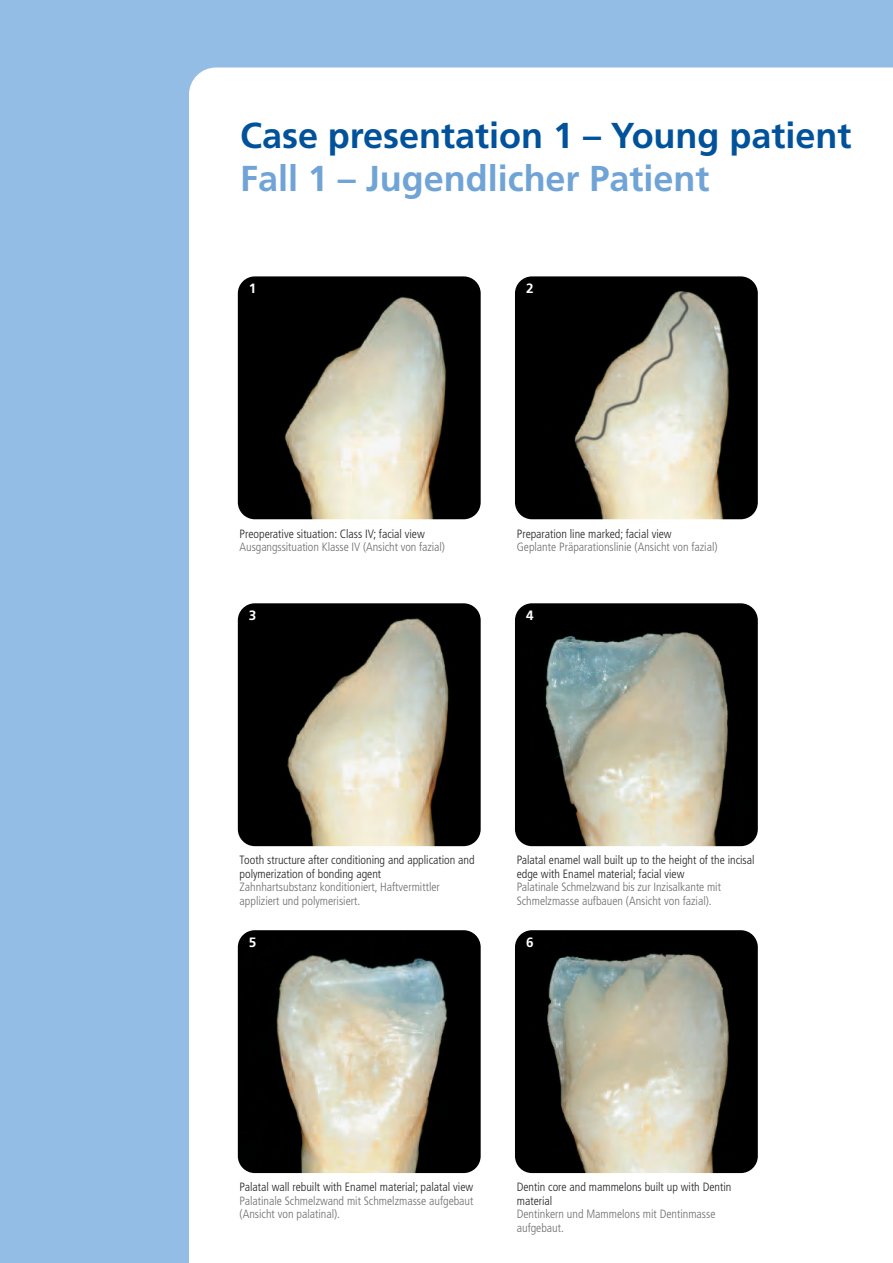
<style>
.page{position:relative;width:893px;height:1263px;background:#93bde5}
.page>*{position:absolute;margin:0;border:0;box-sizing:border-box;transform-origin:0 0}
.t1{font:700 36px "Frutiger";color:#01529b}
.t2{font:700 36px "Frutiger";color:#70a3d6}
.t3{font:700 13.5px "Frutiger";color:#fff}
.t4{font:300 condensed 12px/13.5px "Frutiger";color:#6c6d70}
.t5{font:300 condensed 12px/13.5px "Frutiger";color:#231f20}
</style>
<div class="page">
<div style="left:189px;top:68px;width:704px;height:1195px;background:#fff"></div>
<img style="left:238px;top:276px;width:243px;height:243px;border-radius:17px">
<img style="left:238px;top:603px;width:243px;height:243px;border-radius:17px">
<img style="left:238px;top:930px;width:243px;height:243px;border-radius:17px">
<img style="left:515px;top:276px;width:243px;height:243px;border-radius:17px">
<img style="left:515px;top:603px;width:243px;height:243px;border-radius:17px">
<img style="left:515px;top:930px;width:243px;height:243px;border-radius:17px">
<h1 class="t1" style="left:240px;top:121px;width:613px">Case presentation 1 – Young patient</h1>
<h1 class="t2" style="left:240px;top:164px;width:471px">Fall 1 – Jugendlicher Patient</h1>
<p class="t3" style="left:249px;top:283px;width:9px">1</p>
<p class="t3" style="left:526px;top:283px;width:9px">2</p>
<p class="t5" style="left:240px;top:527px;width:187px">Preoperative situation: Class IV; facial view</p>
<p class="t4" style="left:240px;top:541px;width:207px">Ausgangssituation Klasse IV (Ansicht von fazial)</p>
<p class="t5" style="left:517px;top:527px;width:156px">Preparation line marked; facial view</p>
<p class="t4" style="left:517px;top:541px;width:202px">Geplante Präparationslinie (Ansicht von fazial)</p>
<p class="t3" style="left:249px;top:610px;width:9px">3</p>
<p class="t3" style="left:526px;top:610px;width:9px">4</p>
<p class="t5" style="left:240px;top:854px;width:236px">Tooth structure after conditioning and application and polymerization of bonding agent</p>
<p class="t4" style="left:240px;top:881px;width:202px">Zahnhartsubstanz konditioniert, Haftvermittler appliziert und polymerisiert.</p>
<p class="t5" style="left:517px;top:854px;width:239px">Palatal enamel wall built up to the height of the incisal edge with Enamel material; facial view</p>
<p class="t4" style="left:517px;top:881px;width:206px">Palatinale Schmelzwand bis zur Inzisalkante mit<br>Schmelzmasse aufbauen (Ansicht von fazial).</p>
<p class="t3" style="left:249px;top:936px;width:9px">5</p>
<p class="t3" style="left:526px;top:936px;width:9px">6</p>
<p class="t5" style="left:240px;top:1181px;width:235px">Palatal wall rebuilt with Enamel material; palatal view</p>
<p class="t4" style="left:240px;top:1195px;width:235px">Palatinale Schmelzwand mit Schmelzmasse aufgebaut (Ansicht von palatinal).</p>
<p class="t5" style="left:517px;top:1181px;width:216px">Dentin core and mammelons built up with Dentin material</p>
<p class="t4" style="left:517px;top:1208px;width:200px">Dentinkern und Mammelons mit Dentinmasse aufgebaut.</p>
</div>
